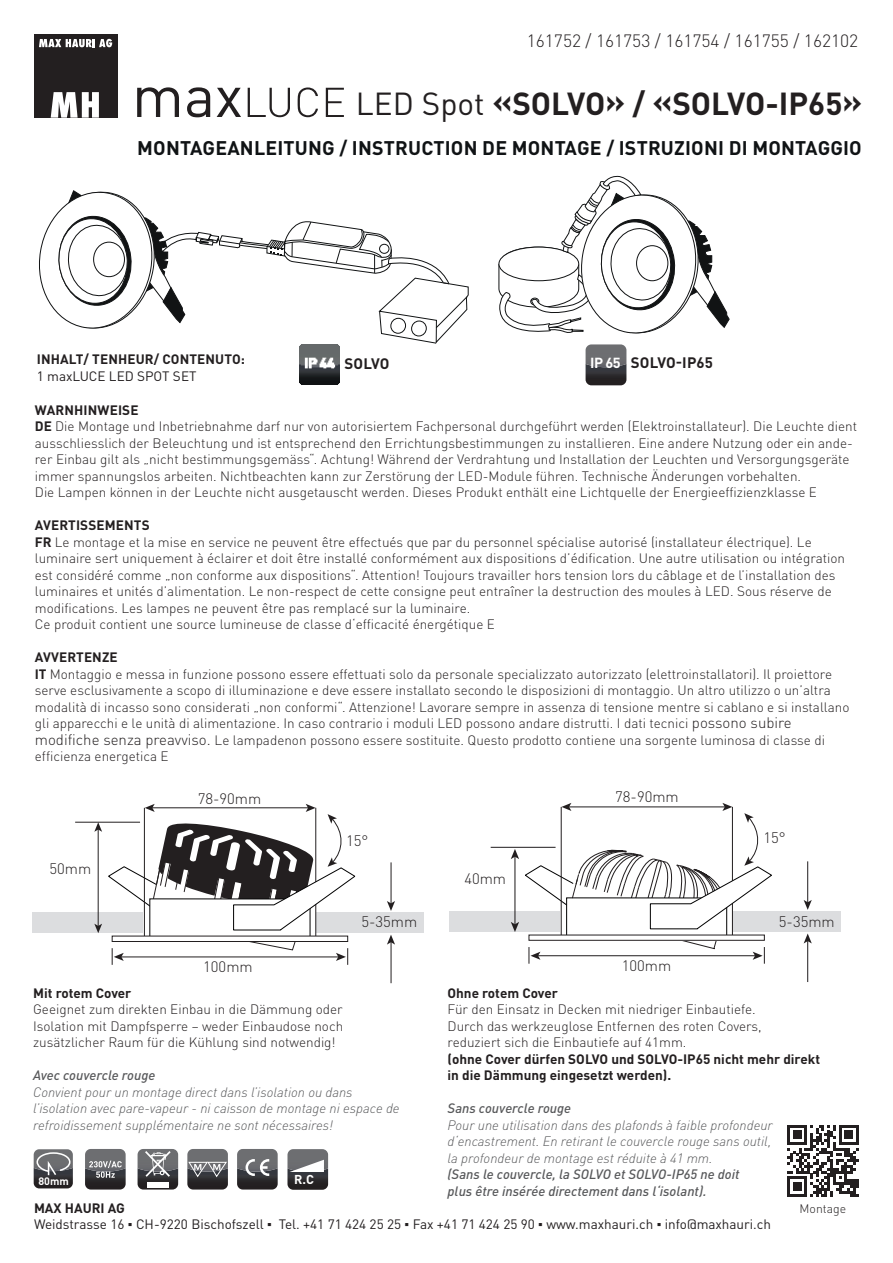
<style>
.page{position:relative;width:893px;height:1263px;background:#fff}
.page>*{position:absolute;margin:0;border:0;box-sizing:border-box;transform-origin:0 0}
.t1{font:700 31.5px "DINOT";color:#231f20}
.t2{font:700 19.5px "DINOT";letter-spacing:.01em;color:#101315}
.t3{font:300 17.55px "DINOT";color:#231f20}
.t4{font:300 15px "DINOT";color:#231f20}
.t5{font:700 15px "DINOT";letter-spacing:.005em;color:#231f20}
.t6{font:300 13.5px/16.5px "DINOT";color:#231f20}
.t7{font:italic 300 13.5px/16.5px "DINOT";color:#57585a}
.t8{font:700 13.5px/16.5px "DINOT";color:#231f20}
.t9{font:13.5px/16.2px "DINOT";color:#231f20}
.t10{font:italic 500 13.5px/16.5px "DINOT";color:#57585a}
.t11{font:700 12.75px "DINOT";color:#fff}
.t12{font:300 12.3px "DINOT";color:#231f20}
.t13{font:700 10.65px "DINOT";color:#fff}
.s1{font-weight:400}
.s2{font-size:14.4px;color:#fff}
.s3{font-weight:700}
.s4{font-size:15px}
.s5{font-family:"Arial"}
</style>
<div class="page">
<div style="left:34px;top:34px;width:83px;height:83px;background:#231f20"></div>
<svg style="left:39px;top:39px;width:73px;height:8px"></svg>
<svg style="left:51px;top:92px;width:48px;height:26px"></svg>
<svg style="left:137px;top:87px;width:42px;height:30px"></svg>
<svg style="left:187px;top:87px;width:23px;height:30px"></svg>
<svg style="left:217px;top:88px;width:24px;height:29px"></svg>
<svg style="left:248px;top:88px;width:42px;height:29px"></svg>
<svg style="left:298px;top:87px;width:20px;height:30px"></svg>
<svg style="left:326px;top:88px;width:18px;height:29px"></svg>
<svg style="left:586px;top:344px;width:40px;height:23px"></svg>
<img style="left:300px;top:344px;width:39px;height:40px">
<svg style="left:498px;top:175px;width:232px;height:159px"></svg>
<div style="left:637px;top:246px;width:31px;height:35px;background:#fff;border-radius:50%"></div>
<div style="left:636px;top:245px;width:32px;height:36px;border:1px solid #111314;border-radius:50%"></div>
<svg style="left:39px;top:190px;width:430px;height:154px"></svg>
<div style="left:94px;top:242px;width:30px;height:35px;background:#fff;border-radius:50%"></div>
<div style="left:93px;top:242px;width:32px;height:35px;border:1px solid #111314;border-radius:50%"></div>
<svg style="left:787px;top:1125px;width:72px;height:71px"></svg>
<svg style="left:287px;top:1149px;width:41px;height:41px;background:#68686b"></svg>
<svg style="left:34px;top:1149px;width:39px;height:39px;background:#616164"></svg>
<svg style="left:85px;top:1149px;width:41px;height:40px;background:#626265"></svg>
<svg style="left:138px;top:1149px;width:40px;height:40px;background:#767678"></svg>
<svg style="left:187px;top:1149px;width:41px;height:40px;background:#626265"></svg>
<svg style="left:237px;top:1149px;width:41px;height:40px;background:#606063"></svg>
<div style="left:317px;top:912px;width:107px;height:21px;background:#dcdddf"></div>
<div style="left:33px;top:912px;width:110px;height:21px;background:#dcdddf"></div>
<hr style="left:391px;top:942px;width:1px;height:41px;background:#231f20">
<svg style="left:387px;top:935px;width:8px;height:9px"></svg>
<hr style="left:391px;top:862px;width:1px;height:42px;background:#231f20">
<svg style="left:387px;top:901px;width:8px;height:10px"></svg>
<hr style="left:75px;top:822px;width:65px;height:1px;background:#231f20">
<hr style="left:98px;top:829px;width:1px;height:97px;background:#231f20">
<svg style="left:94px;top:924px;width:8px;height:9px"></svg>
<svg style="left:94px;top:822px;width:8px;height:10px"></svg>
<svg style="left:108px;top:804px;width:248px;height:161px"></svg>
<div style="left:450px;top:911px;width:110px;height:21px;background:#dcdddf"></div>
<div style="left:733px;top:911px;width:108px;height:21px;background:#dcdddf"></div>
<hr style="left:807px;top:940px;width:1px;height:42px;background:#231f20">
<svg style="left:804px;top:933px;width:8px;height:10px"></svg>
<hr style="left:807px;top:861px;width:1px;height:42px;background:#231f20">
<svg style="left:804px;top:900px;width:8px;height:10px"></svg>
<hr style="left:491px;top:847px;width:65px;height:1px;background:#231f20">
<svg style="left:511px;top:803px;width:261px;height:161px"></svg>
<p class="t3" style="left:527px;top:30px;width:333px">161752 / 161753 / 161754 / 161755 / 162102</p>
<h1 class="t1" style="left:356px;top:83px;width:508px"><span class="s1">LED Spot</span> «SOLVO» / «SOLVO-IP65»</h1>
<h2 class="t2" style="left:137px;top:135px;width:726px">MONTAGEANLEITUNG / INSTRUCTION DE MONTAGE / ISTRUZIONI DI MONTAGGIO</h2>
<p class="t8" style="left:37px;top:351px;width:210px">INHALT/ TENHEUR/ CONTENUTO:</p>
<p class="t9" style="left:37px;top:367px;width:161px">1 maxLUCE LED SPOT SET</p>
<p class="t5" style="left:345px;top:354px;width:46px">SOLVO</p>
<p class="t5" style="left:590px;top:353px;width:124px"><span class="s2">IP 65</span> SOLVO-IP65</p>
<p class="t6" style="left:35px;top:402px;width:824px"><span class="s3">WARNHINWEISE<br>DE</span> Die Montage und Inbetriebnahme darf nur von autorisiertem Fachpersonal durchgeführt werden (Elektroinstallateur). Die Leuchte dient ausschliesslich der Beleuchtung und ist entsprechend den Errichtungsbestimmungen zu installieren. Eine andere Nutzung oder ein ande&shy;rer Einbau gilt als „nicht bestimmungsgemäss“. Achtung! Während der Verdrahtung und Installation der Leuchten und Versorgungsgeräte immer spannungslos arbeiten. Nichtbeachten kann zur Zerstörung der LED-Module führen. Technische Änderungen vorbehalten.<br>Die Lampen können in der Leuchte nicht ausgetauscht werden. Dieses Produkt enthält eine Lichtquelle der Energieeffizienzklasse E</p>
<p class="t6" style="left:35px;top:517px;width:812px"><span class="s3">AVERTISSEMENTS<br>FR</span> Le montage et la mise en service ne peuvent être effectués que par du personnel spécialise autorisé (installateur électrique). Le luminaire sert uniquement à éclairer et doit être installé conformément aux dispositions d’édification. Une autre utilisation ou intégration est considéré comme „non conforme aux dispositions“. Attention! Toujours travailler hors tension lors du câblage et de l’installation des luminaires et unités d’alimentation. Le non-respect de cette consigne peut entraîner la destruction des moules à LED. Sous réserve de modifications. Les lampes ne peuvent être pas remplacé sur la luminaire.<br>Ce produit contient une source lumineuse de classe d‘efficacité énergétique E</p>
<p class="t6" style="left:35px;top:649px;width:816px"><span class="s3">AVVERTENZE<br>IT</span> Montaggio e messa in funzione possono essere effettuati solo da personale specializzato autorizzato (elettroinstallatori). Il proiettore serve esclusivamente a scopo di illuminazione e deve essere installato secondo le disposizioni di montaggio. Un altro utilizzo o un’altra modalità di incasso sono considerati „non conformi“. Attenzione! Lavorare sempre in assenza di tensione mentre si cablano e si installano gli apparecchi e le unità di alimentazione. In caso contrario i moduli LED possono andare distrutti. I dati tecnici <span class="s4">possono subire modifiche senza preavviso.</span> Le lampadenon possono essere sostituite. Questo prodotto contiene una sorgente luminosa di classe di efficienza energetica E</p>
<p class="t4" style="left:198px;top:789px;width:65px">78-90mm</p>
<p class="t4" style="left:615px;top:788px;width:65px">78-90mm</p>
<p class="t4" style="left:49px;top:860px;width:43px">50mm</p>
<p class="t4" style="left:346px;top:831px;width:24px">15°</p>
<p class="t4" style="left:763px;top:829px;width:24px">15°</p>
<p class="t4" style="left:361px;top:912px;width:57px">5-35mm</p>
<p class="t4" style="left:464px;top:869px;width:43px">40mm</p>
<p class="t4" style="left:203px;top:957px;width:51px">100mm</p>
<p class="t4" style="left:622px;top:957px;width:51px">100mm</p>
<p class="t4" style="left:779px;top:912px;width:57px">5-35mm</p>
<p class="t8" style="left:33px;top:984px;width:100px">Mit rotem Cover</p>
<p class="t6" style="left:33px;top:1001px;width:312px;text-align:justify">Geeignet zum direkten Einbau in die Dämmung oder Isolation mit Dampfsperre – weder Einbaudose noch zusätzlicher Raum für die Kühlung sind notwendig!</p>
<p class="t10" style="left:33px;top:1066px;width:124px">Avec couvercle rouge</p>
<p class="t7" style="left:33px;top:1083px;width:368px">Convient pour un montage direct dans l’isolation ou dans l’isolation avec pare-vapeur - ni caisson de montage ni espace de refroidissement supplémentaire ne sont nécessaires!</p>
<p class="t13" style="left:38px;top:1174px;width:32px">80mm</p>
<p class="t11" style="left:294px;top:1171px;width:21px">R.C</p>
<p class="t8" style="left:448px;top:984px;width:112px">Ohne rotem Cover</p>
<p class="t6" style="left:448px;top:1001px;width:316px">Für den Einsatz in Decken mit niedriger Einbautiefe.<br>Durch das werkzeuglose Entfernen des roten Covers, reduziert sich die Einbautiefe auf 41mm.</p>
<p class="t8" style="left:448px;top:1050px;width:374px">(ohne Cover dürfen SOLVO und SOLVO-IP65 nicht mehr direkt in die Dämmung eingesetzt werden).</p>
<p class="t10" style="left:448px;top:1099px;width:125px">Sans couvercle rouge</p>
<p class="t7" style="left:448px;top:1116px;width:327px;text-align:justify">Pour une utilisation dans des plafonds à faible profondeur d‘encastrement. En retirant le couvercle rouge sans outil, la profondeur de montage est réduite à 41 mm.</p>
<p class="t10" style="left:448px;top:1165px;width:294px">(Sans le couvercle, la SOLVO et SOLVO-IP65 ne doit plus être insérée directement dans l‘isolant).</p>
<p class="t9" style="left:34px;top:1199px;width:739px"><span class="s3">MAX HAURI AG<br></span>Weidstrasse 16 <span class="s5">▪</span> CH-9220 Bischofszell <span class="s5">▪</span> Tel. +41 71 424 25 25 <span class="s5">▪</span> Fax +41 71 424 25 90 <span class="s5">▪</span> www.maxhauri.ch <span class="s5">▪</span> info@maxhauri.ch</p>
<p class="t12" style="left:799px;top:1201px;width:48px">Montage</p>
</div>
